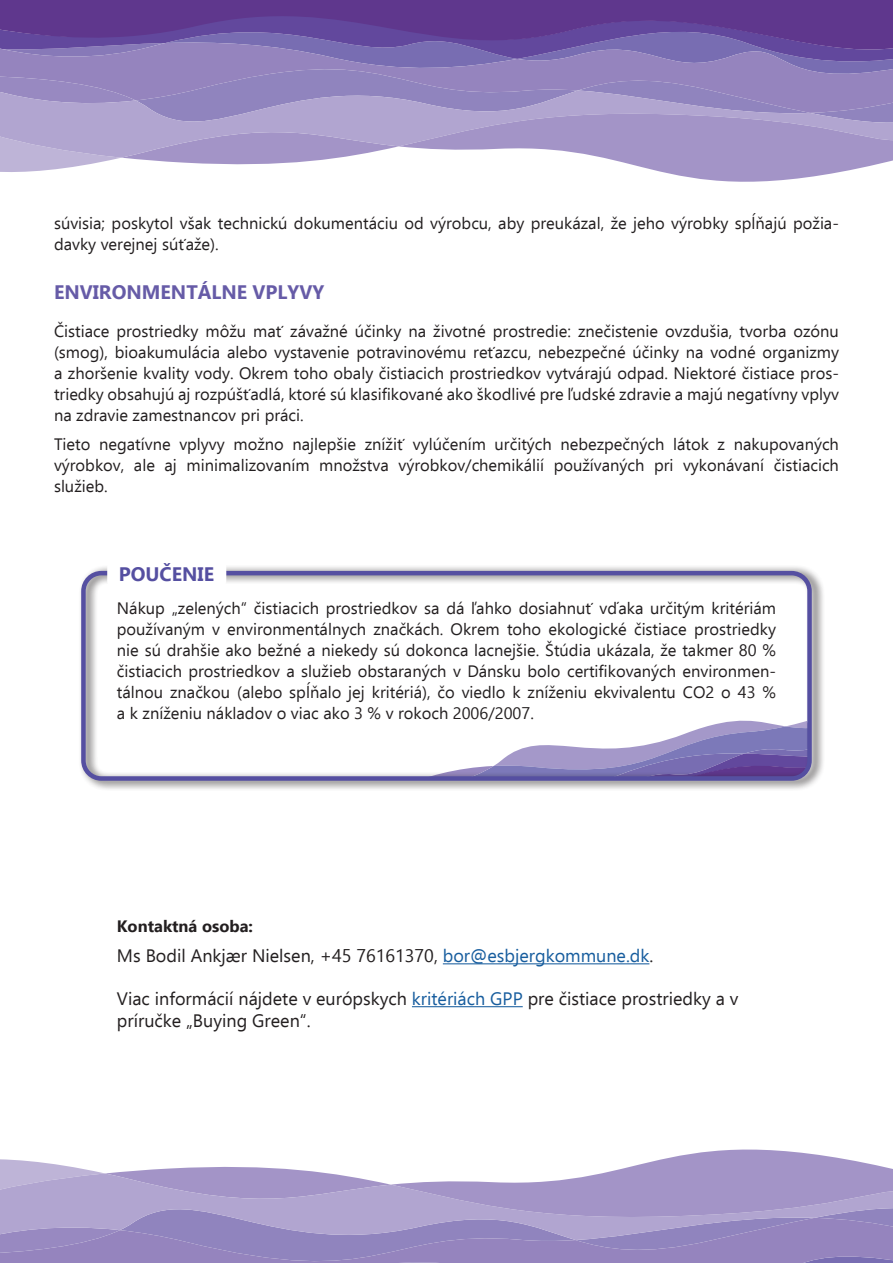
<style>
.page{position:relative;width:893px;height:1263px;background:#fff}
.page>*{position:absolute;margin:0;border:0;box-sizing:border-box;transform-origin:0 0}
.nadpis_časti_bold_H2{font:700 19.5px "Ebrima";color:#665ba7}
.nadpis_časti_bold_H2-2{font:700 19.5px "Ebrima";color:#554fa1}
.t1{font:18px/21.6px "Ebrima";color:#231f20}
.text{font:16.5px/21px "Ebrima";color:#231f20;text-align:justify}
.t2{font:700 16.5px "Ebrima";color:#231f20}
.s1{color:#175d9e}
</style>
<div class="page">
<div style="left:0;top:0;width:893px;height:12px;background:#5f378d"></div>
<svg style="left:0;top:12px;width:893px;height:160px;background:#7d66ab"></svg>
<svg style="left:0;top:71px;width:893px;height:87px;background:#a092c6"></svg>
<svg style="left:399px;top:110px;width:494px;height:72px;fill:#a394c7"></svg>
<svg style="left:0;top:1149px;width:893px;height:114px"></svg>
<hr style="left:443px;top:963px;width:206px;height:1px;background:#175d9e">
<hr style="left:412px;top:1006px;width:111px;height:1px;background:#175d9e">
<div style="left:78px;top:565px;width:747px;height:226px;background:#231f20;opacity:.85"></div>
<div style="left:81px;top:571px;width:731px;height:210px;border:4px solid #554fa1;border-radius:18px"></div>
<div style="left:107px;top:559px;width:119px;height:30px;background:#fff;border-radius:9px"></div>
<p class="text" style="left:54px;top:212px;width:786px">súvisia; poskytol však technickú dokumentáciu od výrobcu, aby preukázal, že jeho výrobky spĺňajú požia&shy;davky verejnej súťaže).</p>
<h2 class="nadpis_časti_bold_H2" style="left:54px;top:276px;width:272px">ENVIRONMENTÁLNE VPLYVY</h2>
<p class="text" style="left:54px;top:320px;width:786px">Čistiace prostriedky môžu mať závažné účinky na životné prostredie: znečistenie ovzdušia, tvorba ozónu (smog), bioakumulácia alebo vystavenie potravinovému reťazcu, nebezpečné účinky na vodné organizmy a zhoršenie kvality vody. Okrem toho obaly čistiacich prostriedkov vytvárajú odpad. Niektoré čistiace pros&shy;triedky obsahujú aj rozpúšťadlá, ktoré sú klasifikované ako škodlivé pre ľudské zdravie a majú negatívny vplyv na zdravie zamestnancov pri práci.</p>
<p class="text" style="left:54px;top:433px;width:786px">Tieto negatívne vplyvy možno najlepšie znížiť vylúčením určitých nebezpečných látok z nakupovaných výrobkov, ale aj minimalizovaním množstva výrobkov/chemikálií používaných pri vykonávaní čistiacich služieb.</p>
<h2 class="nadpis_časti_bold_H2-2" style="left:119px;top:559px;width:97px">POUČENIE</h2>
<p class="text" style="left:117px;top:597px;width:661px">Nákup „zelených“ čistiacich prostriedkov sa dá ľahko dosiahnuť vďaka určitým kritériám používaným v environmentálnych značkách. Okrem toho ekologické čistiace prostriedky nie sú drahšie ako bežné a niekedy sú dokonca lacnejšie. Štúdia ukázala, že takmer 80 % čistiacich prostriedkov a služieb obstaraných v Dánsku bolo certifikovaných environmen&shy;tálnou značkou (alebo spĺňalo jej kritériá), čo viedlo k zníženiu ekvivalentu CO2 o 43 % a k zníženiu nákladov o viac ako 3 % v rokoch 2006/2007.</p>
<p class="t2" style="left:117px;top:913px;width:138px">Kontaktná osoba:</p>
<p class="t1" style="left:117px;top:944px;width:538px">Ms Bodil Ankjær Nielsen, +45 76161370, <span class="s1">bor@esbjergkommune.dk</span>.</p>
<p class="t1" style="left:117px;top:987px;width:623px">Viac informácií nájdete v európskych <span class="s1">kritériách GPP</span> pre čistiace prostriedky a v príručke „Buying Green“.</p>
</div>
